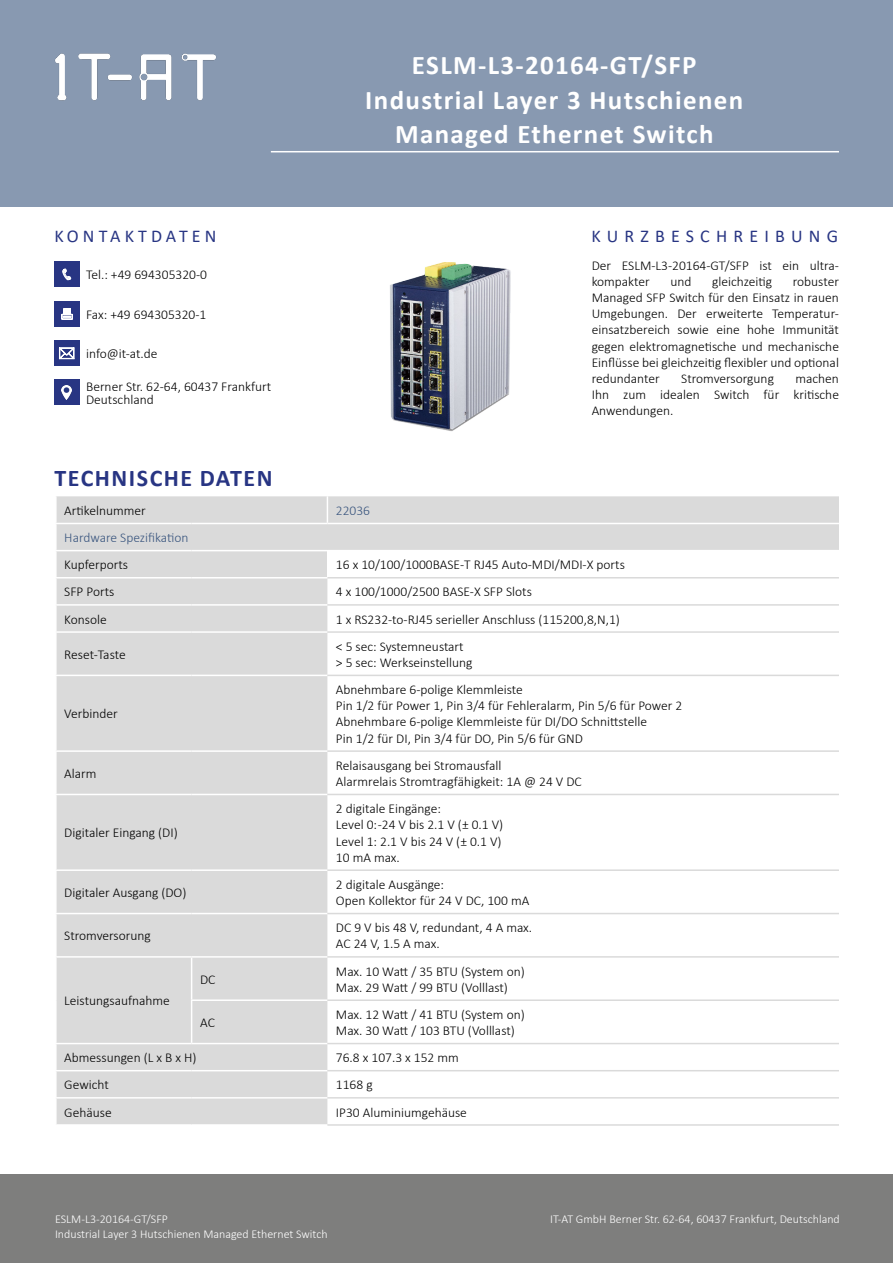
<style>
.page{position:relative;width:893px;height:1263px;background:#fff}
.page>*{position:absolute;margin:0;border:0;box-sizing:border-box;transform-origin:0 0}
.t1{font:700 27px/34.5px "Calibri";letter-spacing:.05em;color:#fff;text-align:center}
.t2{font:700 24px "Calibri";letter-spacing:.065em;color:#283583}
.t3{font:18px "Calibri";letter-spacing:.34em;color:#283583}
.t4{font:18px "Calibri";letter-spacing:.23em;color:#283583}
.t5{font:300 13.5px/16.2px "Calibri";color:#000}
.t6{font:300 13.5px "Calibri";color:#39557e}
.t7{font:300 12px "Calibri";color:#fff}
</style>
<div class="page">
<div style="left:0;top:0;width:893px;height:206px;background:#8899b1"></div>
<svg style="left:57px;top:496px;width:782px;height:628px"></svg>
<div style="left:327px;top:551px;width:512px;height:27px;background:#fff"></div>
<svg style="left:327px;top:496px;width:1px;height:27px"></svg>
<hr style="left:55px;top:577px;width:137px;height:1px;background:#fff">
<hr style="left:192px;top:577px;width:135px;height:1px;background:#fff">
<hr style="left:55px;top:604px;width:137px;height:2px;background:#fff">
<hr style="left:192px;top:604px;width:135px;height:2px;background:#fff">
<hr style="left:55px;top:631px;width:137px;height:2px;background:#fff">
<hr style="left:192px;top:631px;width:135px;height:2px;background:#fff">
<hr style="left:55px;top:675px;width:137px;height:1px;background:#fff">
<hr style="left:192px;top:675px;width:135px;height:1px;background:#fff">
<hr style="left:55px;top:750px;width:137px;height:2px;background:#fff">
<hr style="left:192px;top:750px;width:135px;height:2px;background:#fff">
<hr style="left:55px;top:794px;width:137px;height:1px;background:#fff">
<hr style="left:192px;top:794px;width:135px;height:1px;background:#fff">
<hr style="left:55px;top:869px;width:137px;height:2px;background:#fff">
<hr style="left:192px;top:869px;width:135px;height:2px;background:#fff">
<hr style="left:55px;top:913px;width:137px;height:1px;background:#fff">
<hr style="left:192px;top:913px;width:135px;height:1px;background:#fff">
<hr style="left:192px;top:956px;width:135px;height:2px;background:#fff">
<hr style="left:191px;top:999px;width:136px;height:2px;background:#fff">
<hr style="left:192px;top:1043px;width:135px;height:1px;background:#fff">
<hr style="left:55px;top:1070px;width:137px;height:1px;background:#fff">
<hr style="left:192px;top:1070px;width:135px;height:1px;background:#fff">
<hr style="left:55px;top:1097px;width:137px;height:1px;background:#fff">
<hr style="left:192px;top:1097px;width:135px;height:1px;background:#fff">
<hr style="left:327px;top:604px;width:512px;height:2px;background:#dadada">
<hr style="left:327px;top:631px;width:512px;height:2px;background:#dadada">
<hr style="left:327px;top:577px;width:512px;height:1px;background:#dadada">
<hr style="left:327px;top:794px;width:512px;height:1px;background:#dadada">
<hr style="left:327px;top:869px;width:512px;height:2px;background:#dadada">
<hr style="left:55px;top:523px;width:137px;height:1px;background:#fff">
<hr style="left:192px;top:523px;width:135px;height:1px;background:#fff">
<hr style="left:327px;top:523px;width:512px;height:1px;background:#fff">
<hr style="left:55px;top:550px;width:137px;height:1px;background:#fff">
<hr style="left:192px;top:550px;width:135px;height:1px;background:#fff">
<hr style="left:327px;top:550px;width:512px;height:1px;background:#fff">
<hr style="left:327px;top:750px;width:512px;height:2px;background:#dadada">
<hr style="left:327px;top:913px;width:512px;height:1px;background:#dadada">
<hr style="left:327px;top:956px;width:512px;height:2px;background:#dadada">
<hr style="left:327px;top:999px;width:512px;height:2px;background:#dadada">
<hr style="left:327px;top:1043px;width:512px;height:1px;background:#dadada">
<hr style="left:327px;top:1070px;width:512px;height:1px;background:#dadada">
<hr style="left:327px;top:1097px;width:512px;height:1px;background:#dadada">
<hr style="left:327px;top:1124px;width:512px;height:2px;background:#dadada">
<hr style="left:327px;top:675px;width:512px;height:1px;background:#dadada">
<hr style="left:55px;top:956px;width:137px;height:2px;background:#fff">
<hr style="left:191px;top:958px;width:1px;height:41px;background:#fff">
<hr style="left:191px;top:1001px;width:1px;height:42px;background:#fff">
<hr style="left:55px;top:1043px;width:137px;height:1px;background:#fff">
<img style="left:54px;top:53px;width:162px;height:48px">
<div style="left:0;top:1175px;width:893px;height:88px;background:#7e7e7d"></div>
<hr style="left:271px;top:151px;width:568px;height:1px;background:#fff">
<div style="left:54px;top:261px;width:26px;height:26px;background:#283583"></div>
<div style="left:54px;top:301px;width:26px;height:25px;background:#283583"></div>
<div style="left:54px;top:340px;width:26px;height:26px;background:#283583"></div>
<div style="left:54px;top:379px;width:26px;height:26px;background:#283583"></div>
<img style="left:62px;top:386px;width:10px;height:14px">
<img style="left:390px;top:262px;width:121px;height:169px">
<h1 class="t1" style="left:365px;top:48px;width:380px">ESLM-L3-20164-GT/SFP<br>Industrial Layer 3 Hutschienen<br>Managed Ethernet Switch</h1>
<h3 class="t4" style="left:54px;top:224px;width:164px">KONTAKTDATEN</h3>
<h3 class="t3" style="left:591px;top:224px;width:248px">KURZBESCHREIBUNG</h3>
<p class="t5" style="left:592px;top:257px;width:249px">Der ESLM-L3-20164-GT/SFP ist ein ultra&shy;kompakter</p>
<p class="t5" style="left:86px;top:267px;width:122px">Tel.: +49 694305320-0</p>
<p class="t5" style="left:86px;top:306px;width:122px">Fax: +49 694305320-1</p>
<p class="t5" style="left:86px;top:345px;width:73px">info@it-at.de</p>
<p class="t5" style="left:86px;top:379px;width:187px;line-height:13.5px">Berner Str. 62-64, 60437 Frankfurt<br>Deutschland</p>
<p class="t5" style="left:592px;top:273px;width:249px;text-align:justify;text-indent:201px">robuster Managed SFP Switch für den Einsatz in rauen Umgebungen. Der erweiterte Temperatur&shy;einsatzbereich sowie eine hohe Immunität gegen elektromagnetische und mechanische Einflüsse bei gleichzeitig flexibler und optional redundanter</p>
<p class="t5" style="left:670px;top:273px;width:23px">und</p>
<p class="t5" style="left:712px;top:273px;width:61px">gleichzeitig</p>
<p class="t5" style="left:592px;top:370px;width:249px;text-align:justify;text-indent:204px">machen Ihn zum idealen Switch für kritische Anwendungen.</p>
<p class="t5" style="left:681px;top:370px;width:94px">Stromversorgung</p>
<h2 class="t2" style="left:54px;top:461px;width:220px">TECHNISCHE DATEN</h2>
<p class="t5" style="left:64px;top:502px;width:83px">Artikelnummer</p>
<p class="t6" style="left:336px;top:502px;width:36px">22036</p>
<p class="t6" style="left:64px;top:529px;width:126px">Hardware Spezifikation</p>
<p class="t5" style="left:64px;top:556px;width:65px">Kupferports</p>
<p class="t5" style="left:336px;top:556px;width:291px">16 x 10/100/1000BASE-T RJ45 Auto-MDI/MDI-X ports</p>
<p class="t5" style="left:64px;top:584px;width:52px">SFP Ports</p>
<p class="t5" style="left:336px;top:584px;width:197px">4 x 100/1000/2500 BASE-X SFP Slots</p>
<p class="t5" style="left:64px;top:611px;width:44px">Konsole</p>
<p class="t5" style="left:336px;top:611px;width:285px">1 x RS232-to-RJ45 serieller Anschluss (115200,8,N,1)</p>
<p class="t5" style="left:64px;top:646px;width:63px">Reset-Taste</p>
<p class="t5" style="left:336px;top:638px;width:138px">&lt; 5 sec: Systemneustart &gt; 5 sec: Werkseinstellung</p>
<p class="t5" style="left:64px;top:706px;width:55px">Verbinder</p>
<p class="t5" style="left:336px;top:681px;width:348px">Abnehmbare 6-polige Klemmleiste<br>Pin 1/2 für Power 1, Pin 3/4 für Fehleralarm, Pin 5/6 für Power 2<br>Abnehmbare 6-polige Klemmleiste für DI/DO Schnittstelle<br>Pin 1/2 für DI, Pin 3/4 für DO, Pin 5/6 für GND</p>
<p class="t5" style="left:64px;top:765px;width:34px">Alarm</p>
<p class="t5" style="left:336px;top:757px;width:247px">Relaisausgang bei Stromausfall<br>Alarmrelais Stromtragfähigkeit: 1A @ 24 V DC</p>
<p class="t5" style="left:64px;top:825px;width:115px">Digitaler Eingang (DI)</p>
<p class="t5" style="left:336px;top:800px;width:169px">2 digitale Eingänge:<br>Level 0: -24 V bis 2.1 V (± 0.1 V)<br>Level 1: 2.1 V bis 24 V (± 0.1 V)<br>10 mA max.</p>
<p class="t5" style="left:64px;top:884px;width:124px">Digitaler Ausgang (DO)</p>
<p class="t5" style="left:336px;top:876px;width:195px">2 digitale Ausgänge:<br>Open Kollektor für 24 V DC, 100 mA</p>
<p class="t5" style="left:64px;top:927px;width:88px">Stromversorung</p>
<p class="t5" style="left:336px;top:919px;width:198px">DC 9 V bis 48 V, redundant, 4 A max.<br>AC 24 V, 1.5 A max.</p>
<p class="t5" style="left:64px;top:992px;width:107px">Leistungsaufnahme</p>
<p class="t5" style="left:200px;top:971px;width:17px">DC</p>
<p class="t5" style="left:336px;top:963px;width:190px">Max. 10 Watt / 35 BTU (System on)<br>Max. 29 Watt / 99 BTU (Volllast)</p>
<p class="t5" style="left:200px;top:1014px;width:16px">AC</p>
<p class="t5" style="left:336px;top:1006px;width:190px">Max. 12 Watt / 41 BTU (System on)<br>Max. 30 Watt / 103 BTU (Volllast)</p>
<p class="t5" style="left:64px;top:1049px;width:134px">Abmessungen (L x B x H)</p>
<p class="t5" style="left:336px;top:1049px;width:124px">76.8 x 107.3 x 152 mm</p>
<p class="t5" style="left:64px;top:1077px;width:46px">Gewicht</p>
<p class="t5" style="left:336px;top:1077px;width:38px">1168 g</p>
<p class="t5" style="left:64px;top:1104px;width:49px">Gehäuse</p>
<p class="t5" style="left:336px;top:1104px;width:133px">IP30 Aluminiumgehäuse</p>
<p class="t7" style="left:55px;top:1212px;width:114px">ESLM-L3-20164-GT/SFP</p>
<p class="t7" style="left:550px;top:1212px;width:291px">IT-AT GmbH Berner Str. 62-64, 60437 Frankfurt, Deutschland</p>
<p class="t7" style="left:55px;top:1226px;width:274px">Industrial Layer 3 Hutschienen Managed Ethernet Switch</p>
</div>
